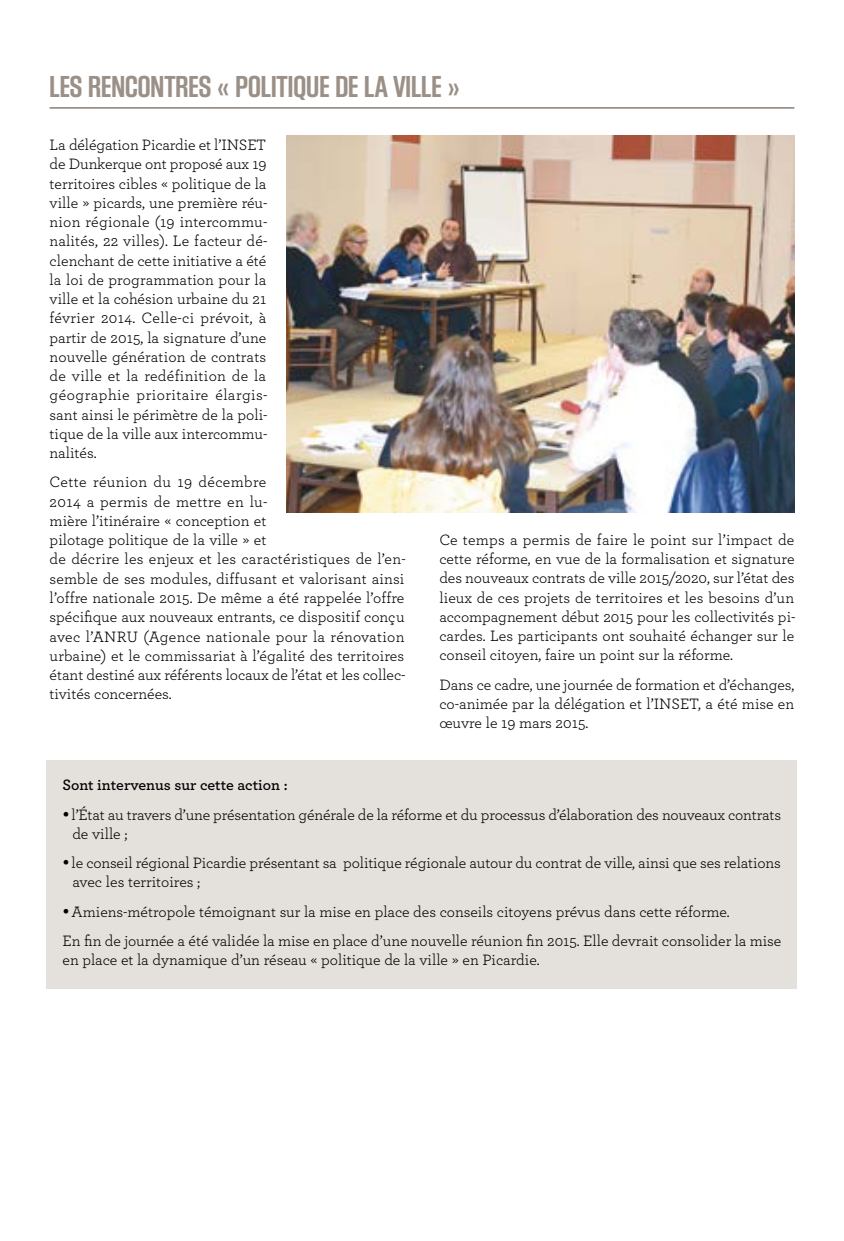
<style>
.page{position:relative;width:844px;height:1241px;background:#fff}
.page>*{position:absolute;margin:0;border:0;box-sizing:border-box;transform-origin:0 0}
.t1{font:31.5px "Block Gothic Bold Cond";color:#9b9087}
.t2{font:15.75px/19.2px "Archer";color:#000}
.t3{font:600 15.75px "Archer";color:#000}
</style>
<div class="page">
<div style="left:47px;top:760px;width:750px;height:228px;background:#e4e0dc"></div>
<hr style="left:50px;top:107px;width:744px;height:2px;background:#9b9087">
<img style="left:286px;top:136px;width:508px;height:376px">
<h1 class="t1" style="left:50px;top:70px;width:65px">LES RENCONTRE</h1>
<h1 class="t1" style="left:199px;top:70px;width:262px">S « POLITIQUE DE LA VILLE »</h1>
<p class="t2" style="left:50px;top:135px;width:219px;text-align:justify">La délégation Picardie et l’INSET de Dunkerque ont proposé aux 19 territoires cibles « politique de la ville » picards, une première réu&shy;nion régionale (19 intercommu&shy;nalités, 22 villes). Le facteur dé&shy;clenchant de cette initiative a été la loi de programmation pour la ville et la cohésion urbaine du 21 février 2014. Celle-ci prévoit, à partir de 2015, la signature d’une nouvelle génération de contrats de ville et la redéfinition de la géographie prioritaire élargis&shy;sant ainsi le périmètre de la poli&shy;tique de la ville aux intercommu&shy;nalités.</p>
<p class="t2" style="left:50px;top:472px;width:357px">Cette réunion du 19 décembre<br>2014 a permis de mettre en lu-<br>mière l’itinéraire « conception et<br>pilotage politique de la ville » et<br>de décrire les enjeux et les caractéristiques de l’en&shy;semble de ses modules, diffusant et valorisant ainsi l’offre nationale 2015. De même a été rappelée l’offre spécifique aux nouveaux entrants, ce dispositif conçu avec l’ANRU (Agence nationale pour la rénovation urbaine) et le commissariat à l’égalité des territoires étant destiné aux référents locaux de l’état et les collec&shy;tivités concernées.</p>
<p class="t2" style="left:439px;top:529px;width:357px;text-align:justify">Ce temps a permis de faire le point sur l’impact de cette réforme, en vue de la formalisation et signature des nouveaux contrats de ville 2015/2020, sur l’état des lieux de ces projets de territoires et les besoins d’un accompagnement début 2015 pour les collectivités pi&shy;cardes. Les participants ont souhaité échanger sur le conseil citoyen, faire un point sur la réforme.</p>
<p class="t2" style="left:439px;top:674px;width:356px;text-align:justify">Dans ce cadre, une journée de formation et d’échanges, co-animée par la délégation et l’INSET, a été mise en œuvre le 19 mars 2015.</p>
<p class="t3" style="left:62px;top:775px;width:226px">Sont intervenus sur cette action :</p>
<p class="t2" style="left:72px;top:804px;width:710px;text-indent:-10px">• l’État au travers d’une présentation générale de la réforme et du processus d’élaboration des nouveaux contrats de ville ;</p>
<p class="t2" style="left:72px;top:852px;width:709px;text-indent:-10px">• le conseil régional Picardie présentant sa politique régionale autour du contrat de ville, ainsi que ses relations avec les territoires ;</p>
<p class="t2" style="left:62px;top:896px;width:720px;line-height:29.2px">•Amiens-métropole témoignant sur la mise en place des conseils citoyens prévus dans cette réforme.<br>En fin de journée a été validée la mise en place d’une nouvelle réunion fin 2015. Elle devrait consolider la mise</p>
<p class="t2" style="left:62px;top:949px;width:478px">en place et la dynamique d’un réseau « politique de la ville » en Picardie.</p>
</div>
